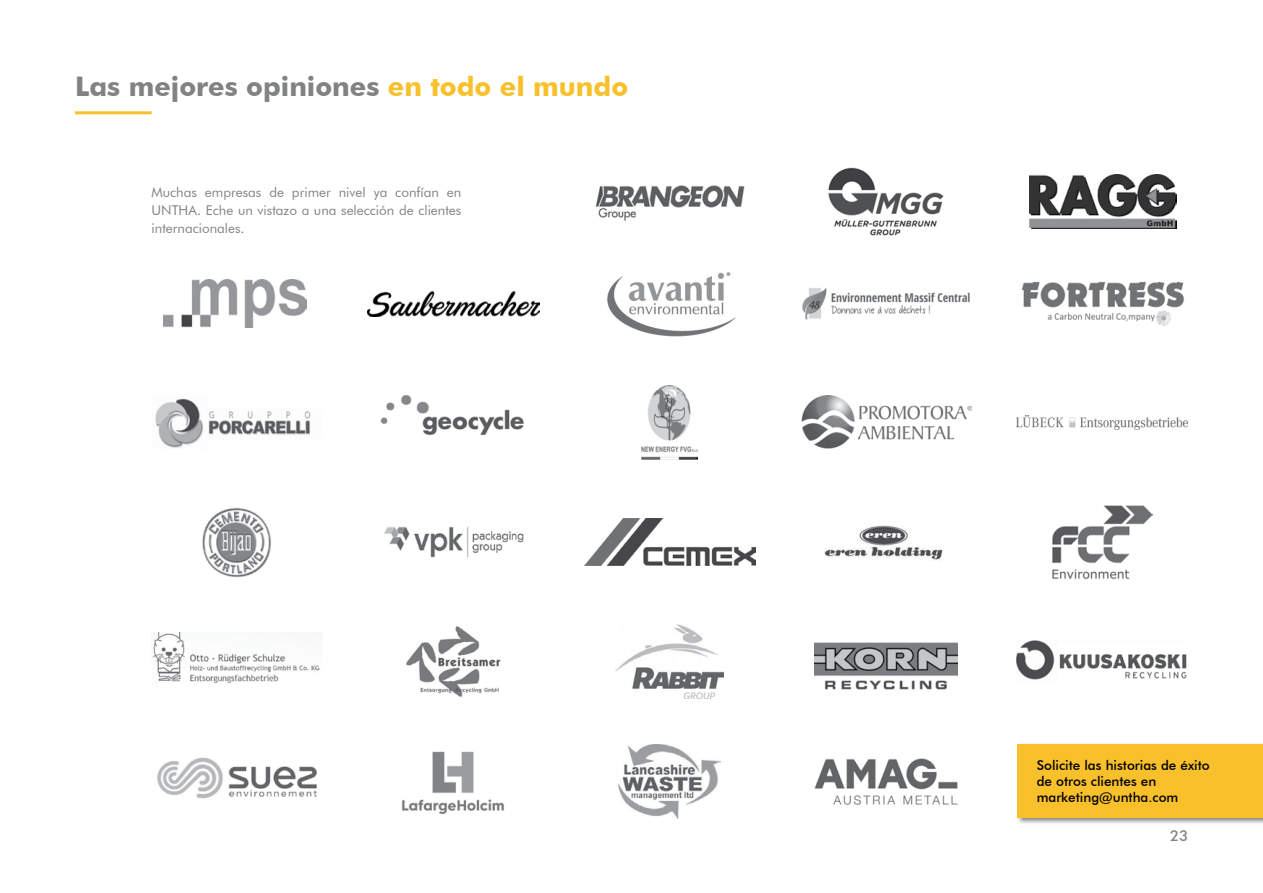
<style>
.page{position:relative;width:1263px;height:893px;background:#fff}
.page>*{position:absolute;margin:0;border:0;box-sizing:border-box;transform-origin:0 0}
.t1{font:700 27px "Futura BT";color:#808284}
.t2{font:500 15px "Futura BT";color:#808284}
.t3{font:13.5px/18px "Futura BT";color:#808284;text-align:justify}
.t4{font:500 13.5px/16.2px "Futura BT";color:#000}
.s1{color:#f8c02b}
</style>
<div class="page">
<hr style="left:75px;top:111px;width:77px;height:3px;background:#f8c02b">
<div style="left:1016px;top:742px;width:247px;height:83px;background:#000;opacity:.5"></div>
<div style="left:1017px;top:744px;width:246px;height:73px;background:#f8c02b"></div>
<img style="left:368px;top:291px;width:171px;height:25px">
<img style="left:607px;top:272px;width:129px;height:65px">
<img style="left:802px;top:288px;width:168px;height:32px">
<img style="left:1021px;top:281px;width:164px;height:45px">
<img style="left:155px;top:398px;width:156px;height:50px">
<img style="left:380px;top:395px;width:144px;height:41px">
<img style="left:642px;top:386px;width:56px;height:74px">
<img style="left:801px;top:396px;width:171px;height:53px">
<img style="left:1017px;top:416px;width:171px;height:14px">
<img style="left:202px;top:507px;width:69px;height:71px">
<img style="left:384px;top:526px;width:140px;height:32px">
<img style="left:584px;top:519px;width:171px;height:47px">
<img style="left:824px;top:525px;width:119px;height:35px">
<img style="left:1052px;top:505px;width:100px;height:74px">
<img style="left:152px;top:632px;width:168px;height:52px">
<img style="left:406px;top:626px;width:95px;height:71px">
<img style="left:616px;top:624px;width:108px;height:75px">
<img style="left:815px;top:642px;width:142px;height:48px">
<img style="left:1017px;top:641px;width:170px;height:39px">
<img style="left:157px;top:757px;width:160px;height:42px">
<img style="left:402px;top:751px;width:102px;height:64px">
<img style="left:618px;top:744px;width:103px;height:74px">
<img style="left:814px;top:758px;width:144px;height:47px">
<img style="left:164px;top:280px;width:142px;height:47px">
<img style="left:595px;top:185px;width:150px;height:36px">
<img style="left:828px;top:167px;width:116px;height:69px">
<img style="left:1030px;top:175px;width:146px;height:53px">
<h1 class="t1" style="left:75px;top:70px;width:555px">Las mejores opiniones <span class="s1">en todo el mundo</span></h1>
<p class="t3" style="left:152px;top:183px;width:311px">Muchas empresas de primer nivel ya confían en UNTHA. Eche un vistazo a una selección de clientes internacionales.</p>
<p class="t4" style="left:1037px;top:757px;width:175px">Solicite las historias de éxito de otros clientes en marketing@untha.com</p>
<p class="t2" style="left:1170px;top:826px;width:20px">23</p>
</div>
